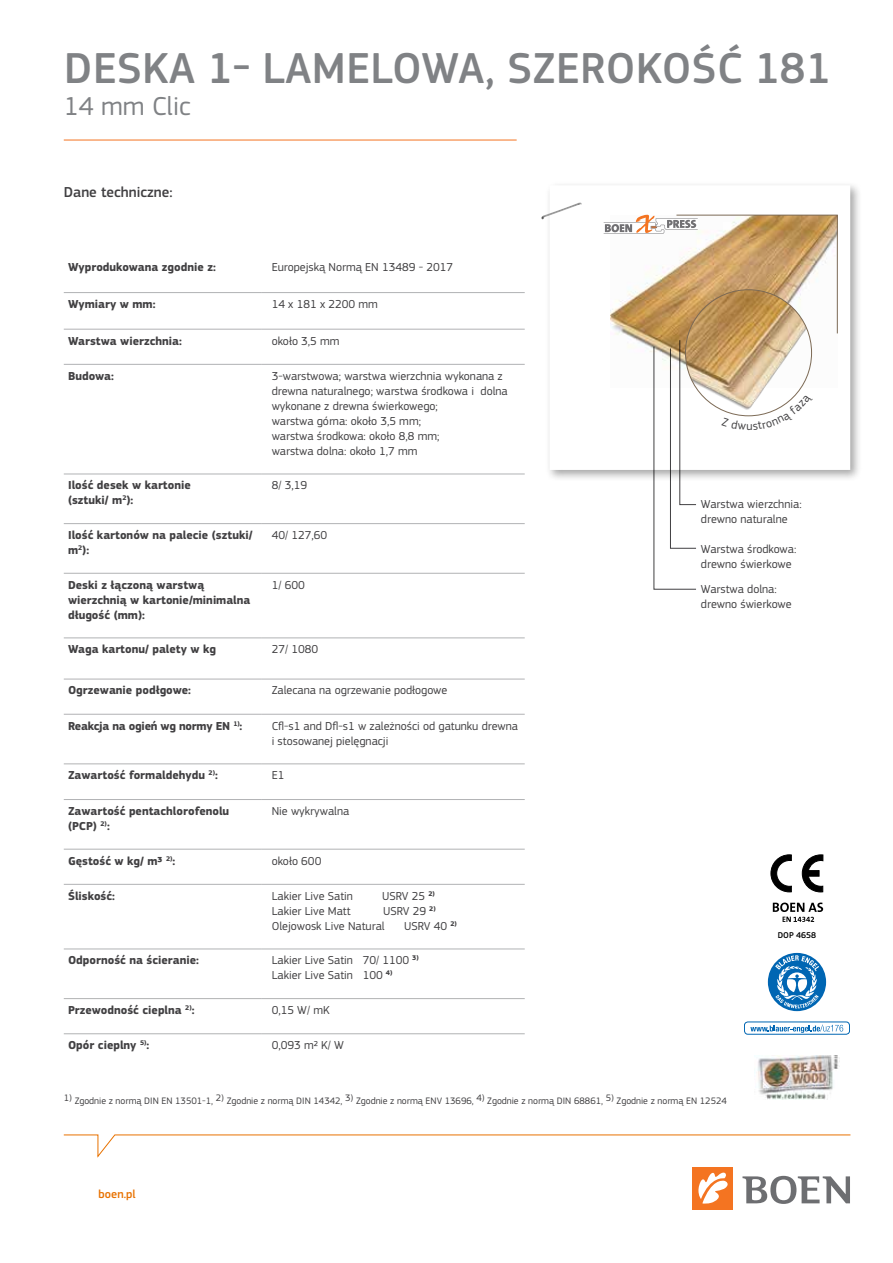
<style>
.page{position:relative;width:893px;height:1263px;background:#fff}
.page>*{position:absolute;margin:0;border:0;box-sizing:border-box;transform-origin:0 0}
.t1{font:500 45px "PF Square Sans Pro";letter-spacing:.01em;color:#808285}
.t2{font:27px "PF Square Sans Pro";color:#808285}
.t3{font:500 15px "PF Square Sans Pro";color:#414042}
.t4{font:12px/15px "PF Square Sans Pro";color:#414042}
.t5{font:700 12px/15px "PF Square Sans Pro";color:#414042}
.t6{font:700 12px "PF Square Sans Pro";letter-spacing:-.02em;color:#414042}
.t7{font:500 12px "PF Square Sans Pro";color:#e87200}
.t8{font:9.75px "PF Square Sans Pro";color:#414042}
.t9{font:500 8.7px "PF Square Sans Pro";color:#000}
</style>
<div class="page">
<svg style="left:742px;top:1176px;width:108px;height:28px"></svg>
<div style="left:692px;top:1168px;width:41px;height:42px;background:#f47421"></div>
<svg style="left:698px;top:1172px;width:30px;height:32px"></svg>
<svg style="left:63px;top:1134px;width:788px;height:24px"></svg>
<hr style="left:64px;top:329px;width:197px;height:1px;background:#b1b2b4">
<hr style="left:261px;top:329px;width:264px;height:1px;background:#b1b2b4">
<hr style="left:64px;top:364px;width:197px;height:1px;background:#b1b2b4">
<hr style="left:261px;top:364px;width:264px;height:1px;background:#b1b2b4">
<hr style="left:64px;top:474px;width:197px;height:1px;background:#b1b2b4">
<hr style="left:261px;top:474px;width:264px;height:1px;background:#b1b2b4">
<hr style="left:64px;top:523px;width:197px;height:1px;background:#b1b2b4">
<hr style="left:261px;top:523px;width:264px;height:1px;background:#b1b2b4">
<hr style="left:64px;top:573px;width:197px;height:1px;background:#b1b2b4">
<hr style="left:261px;top:573px;width:264px;height:1px;background:#b1b2b4">
<hr style="left:64px;top:638px;width:197px;height:1px;background:#b1b2b4">
<hr style="left:261px;top:638px;width:264px;height:1px;background:#b1b2b4">
<hr style="left:64px;top:679px;width:197px;height:1px;background:#b1b2b4">
<hr style="left:261px;top:679px;width:264px;height:1px;background:#b1b2b4">
<hr style="left:64px;top:714px;width:197px;height:1px;background:#b1b2b4">
<hr style="left:261px;top:714px;width:264px;height:1px;background:#b1b2b4">
<hr style="left:64px;top:763px;width:197px;height:1px;background:#b1b2b4">
<hr style="left:261px;top:763px;width:264px;height:1px;background:#b1b2b4">
<hr style="left:64px;top:799px;width:197px;height:1px;background:#b1b2b4">
<hr style="left:261px;top:799px;width:264px;height:1px;background:#b1b2b4">
<hr style="left:64px;top:849px;width:197px;height:1px;background:#b1b2b4">
<hr style="left:261px;top:849px;width:264px;height:1px;background:#b1b2b4">
<hr style="left:64px;top:884px;width:197px;height:1px;background:#b1b2b4">
<hr style="left:261px;top:884px;width:264px;height:1px;background:#b1b2b4">
<hr style="left:64px;top:949px;width:197px;height:1px;background:#b1b2b4">
<hr style="left:261px;top:949px;width:264px;height:1px;background:#b1b2b4">
<hr style="left:64px;top:998px;width:197px;height:1px;background:#b1b2b4">
<hr style="left:261px;top:998px;width:264px;height:1px;background:#b1b2b4">
<hr style="left:64px;top:1033px;width:197px;height:1px;background:#b1b2b4">
<hr style="left:261px;top:1033px;width:264px;height:1px;background:#b1b2b4">
<hr style="left:64px;top:292px;width:197px;height:1px;background:#b1b2b4">
<hr style="left:261px;top:292px;width:264px;height:1px;background:#b1b2b4">
<hr style="left:64px;top:140px;width:453px;height:1px;background:#f47421">
<div style="left:546px;top:181px;width:317px;height:301px;background:#000;opacity:.35"></div>
<div style="left:550px;top:185px;width:300px;height:285px;background:#fff"></div>
<img style="left:541px;top:202px;width:41px;height:17px">
<img style="left:615px;top:334px;width:223px;height:53px">
<svg style="left:604px;top:214px;width:234px;height:120px"></svg>
<img style="left:685px;top:290px;width:126px;height:121px">
<svg style="left:653px;top:340px;width:44px;height:250px"></svg>
<svg style="left:802px;top:855px;width:21px;height:37px"></svg>
<svg style="left:771px;top:855px;width:21px;height:37px"></svg>
<svg style="left:773px;top:902px;width:50px;height:20px"></svg>
<img style="left:754px;top:1056px;width:85px;height:43px">
<svg style="left:768px;top:953px;width:58px;height:58px"></svg>
<div style="left:744px;top:1022px;width:106px;height:12px;border:1px solid #0066b3;border-radius:4px"></div>
<svg style="left:750px;top:1025px;width:93px;height:8px"></svg>
<svg style="left:722px;top:394px;width:89px;height:23px"></svg>
<h1 class="t1" style="left:64px;top:42px;width:768px">DESKA 1- LAMELOWA, SZEROKOŚĆ 181</h1>
<h2 class="t2" style="left:64px;top:91px;width:128px">14 mm Clic</h2>
<p class="t3" style="left:64px;top:183px;width:110px">Dane techniczne:</p>
<p class="t5" style="left:68px;top:260px;width:149px">Wyprodukowana zgodnie z:</p>
<p class="t4" style="left:272px;top:260px;width:183px">Europejską Normą EN 13489 - 2017</p>
<p class="t5" style="left:68px;top:297px;width:89px">Wymiary w mm:</p>
<p class="t4" style="left:272px;top:297px;width:108px">14 x 181 x 2200 mm</p>
<p class="t5" style="left:68px;top:333px;width:115px">Warstwa wierzchnia:</p>
<p class="t4" style="left:272px;top:333px;width:69px">około 3,5 mm</p>
<p class="t5" style="left:68px;top:369px;width:47px">Budowa:</p>
<p class="t4" style="left:272px;top:368px;width:238px">3-warstwowa; warstwa wierzchnia wykonana z drewna naturalnego; warstwa środkowa i dolna wykonane z drewna świerkowego;<br>warstwa górna: około 3,5 mm;<br>warstwa środkowa: około 8,8 mm;<br>warstwa dolna: około 1,7 mm</p>
<p class="t5" style="left:68px;top:478px;width:124px">Ilość desek w kartonie (sztuki/ m<sup>2</sup>):</p>
<p class="t4" style="left:272px;top:478px;width:37px">8/ 3,19</p>
<p class="t5" style="left:68px;top:528px;width:186px">Ilość kartonów na palecie (sztuki/ m<sup>2</sup>):</p>
<p class="t4" style="left:272px;top:528px;width:57px">40/ 127,60</p>
<p class="t5" style="left:68px;top:578px;width:184px">Deski z łączoną warstwą wierzchnią w kartonie/minimalna długość (mm):</p>
<p class="t4" style="left:272px;top:577px;width:34px">1/ 600</p>
<p class="t5" style="left:68px;top:642px;width:150px">Waga kartonu/ palety w kg</p>
<p class="t4" style="left:272px;top:642px;width:48px">27/ 1080</p>
<p class="t5" style="left:68px;top:683px;width:124px">Ogrzewanie podłgowe:</p>
<p class="t4" style="left:272px;top:683px;width:177px">Zalecana na ogrzewanie podłogowe</p>
<p class="t6" style="left:68px;top:718px;width:176px">Reakcja na ogień wg normy EN <sup>1)</sup>:</p>
<p class="t4" style="left:272px;top:718px;width:248px">Cfl-s1 and Dfl-s1 w zależności od gatunku drewna i stosowanej pielęgnacji</p>
<p class="t5" style="left:68px;top:768px;width:151px">Zawartość formaldehydu <sup>2)</sup>:</p>
<p class="t4" style="left:272px;top:768px;width:14px">E1</p>
<p class="t5" style="left:68px;top:804px;width:163px">Zawartość pentachlorofenolu (PCP) <sup>2)</sup>:</p>
<p class="t4" style="left:272px;top:803px;width:79px">Nie wykrywalna</p>
<p class="t5" style="left:68px;top:853px;width:109px">Gęstość w kg/ m3 <sup>2)</sup>:</p>
<p class="t4" style="left:272px;top:853px;width:51px">około 600</p>
<p class="t5" style="left:68px;top:889px;width:48px">Śliskość:</p>
<p class="t4" style="left:272px;top:888px;width:83px">Lakier Live Satin</p>
<p class="t4" style="left:382px;top:888px;width:54px">USRV 25 <sup>2)</sup></p>
<p class="t4" style="left:272px;top:903px;width:80px">Lakier Live Matt</p>
<p class="t4" style="left:272px;top:903px;width:166px;text-indent:111px">USRV 29 <sup>2)<br></sup>Olejowosk Live Natural</p>
<p class="t4" style="left:404px;top:918px;width:54px">USRV 40 <sup>2)</sup></p>
<p class="t5" style="left:68px;top:953px;width:132px">Odporność na ścieranie:</p>
<p class="t4" style="left:272px;top:953px;width:149px">Lakier Live Satin 70/ 1100 <sup>3)<br></sup>Lakier Live Satin 100 <sup>4)</sup></p>
<p class="t5" style="left:68px;top:1003px;width:128px">Przewodność cieplna <sup>2)</sup>:</p>
<p class="t4" style="left:272px;top:1002px;width:60px">0,15 W/ mK</p>
<p class="t5" style="left:68px;top:1038px;width:83px">Opór cieplny <sup>5)</sup>:</p>
<p class="t4" style="left:272px;top:1038px;width:74px">0,093 m2 K/ W</p>
<p class="t4" style="left:701px;top:496px;width:102px">Warstwa wierzchnia: drewno naturalne</p>
<p class="t4" style="left:701px;top:541px;width:97px">Warstwa środkowa: drewno świerkowe</p>
<p class="t4" style="left:701px;top:582px;width:92px">Warstwa dolna: drewno świerkowe</p>
<p class="t9" style="left:778px;top:930px;width:40px">DOP 4658</p>
<p class="t8" style="left:64px;top:1094px;width:665px">1) Zgodnie z normą DIN EN 13501-1, 2) Zgodnie z normą DIN 14342, 3) Zgodnie z normą ENV 13696, 4) Zgodnie z normą DIN 68861, 5) Zgodnie z normą EN 12524</p>
<p class="t7" style="left:99px;top:1187px;width:38px">boen.pl</p>
</div>
